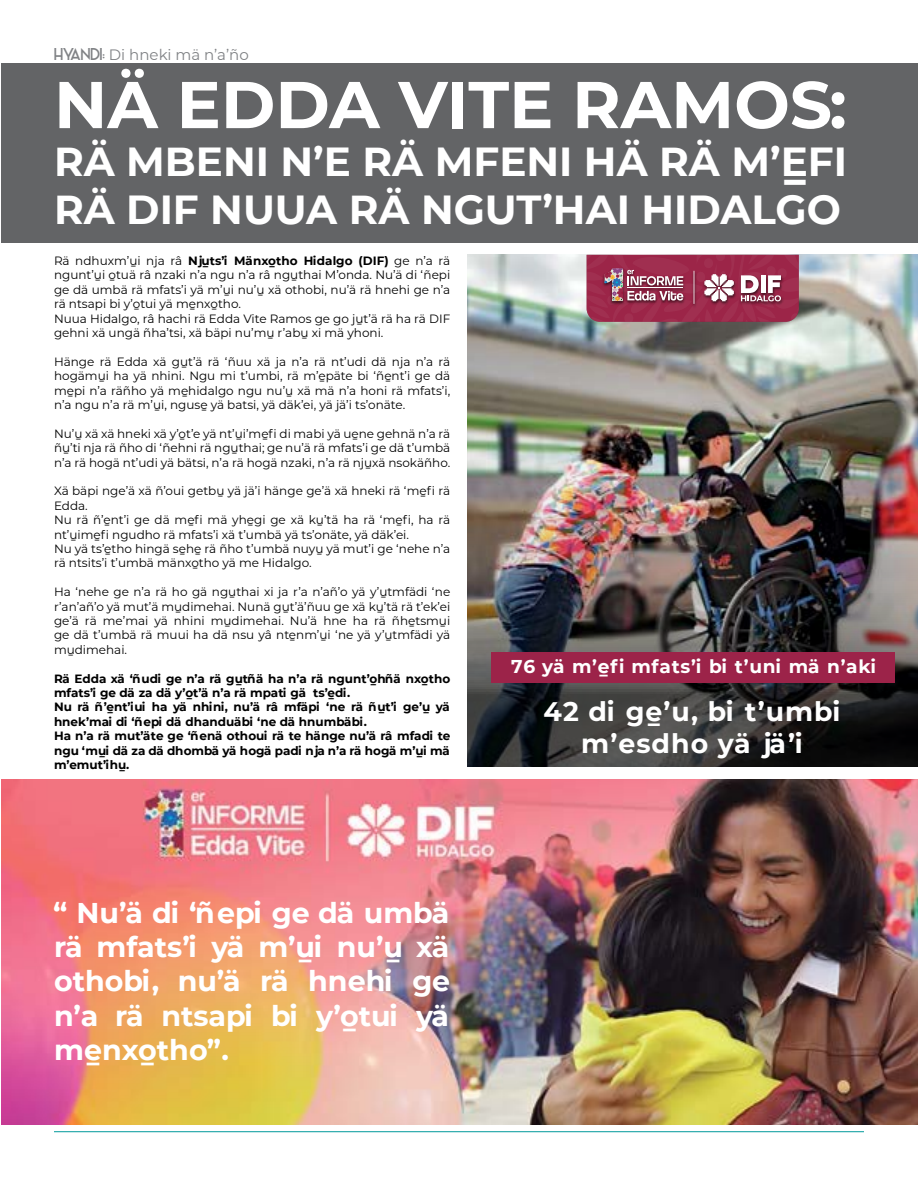
<style>
.page{position:relative;width:918px;height:1188px;background:#fff}
.page>*{position:absolute;margin:0;border:0;box-sizing:border-box;transform-origin:0 0}
.t1{font:66px "Montserrat HNAHNU Bold";color:#fff}
.t2{font:40.5px/48px "Montserrat HNAHNU Bold";color:#fff}
.t3{font:28.5px/34.2px "Montserrat HNAHNU Bold";color:#fff;text-align:justify}
.t4{font:26.85px/32.1px "Montserrat HNAHNU Bold";letter-spacing:.04em;color:#fff;text-align:center}
.t5{font:18.6px "Montserrat HNAHNU Bold";letter-spacing:.04em;color:#fff}
.t6{font:15px "Montserrat HNAHNU Regular";color:#808285}
.t7{font:12px/14.4px "Montserrat HNAHNU Regular";color:#000;text-align:justify}
.t8{font:12px/14.4px "Montserrat HNAHNU Bold";color:#000}
.s1{font-family:"Alpaca Scarlett Demo"}
.s2{font-family:"Montserrat HNAHNU Regular"}
</style>
<div class="page">
<hr style="left:54px;top:1131px;width:810px;height:1px;background:#009a9b">
<div style="left:1px;top:64px;width:917px;height:179px;background:#636466"></div>
<img style="left:1px;top:780px;width:917px;height:344px">
<img style="left:468px;top:255px;width:450px;height:511px">
<img style="left:577px;top:255px;width:231px;height:77px">
<svg style="left:587px;top:255px;width:212px;height:67px;background:#a34460"></svg>
<div style="left:491px;top:652px;width:403px;height:30px;background:#9c2349"></div>
<p class="t6" style="left:54px;top:44px;width:196px"><span class="s1">HYANDI:</span> Di hneki mä n’a’ño</p>
<h1 class="t1" style="left:54px;top:57px;width:796px">NÄ EDDA VITE RAMOS:</h1>
<h2 class="t2" style="left:54px;top:136px;width:795px">RÄ MBENI N’E RÄ MFENI HÄ RÄ M’ÈFI<br>RÄ DIF NUUA RÄ NGUT’HAI HIDALGO</h2>
<p class="t8" style="left:54px;top:253px;width:398px"><span class="s2">Rä ndhuxm’ùi nja râ</span> Njùts’i Mänxòtho Hidalgo (DIF) <span class="s2">ge n’a rä</span></p>
<p class="t7" style="left:54px;top:268px;width:398px;text-align:left">ngunt’ùi òtuä râ nzaki n’a ngu n’a râ ngùthai M’onda. Nu’ä di ‘ñepi ge dä umbä rä mfats’i yä m’ùi nu’ù xä othobi, nu’ä rä hnehi ge n’a rä ntsapi bi y’òtui yä mènxòtho.<br>Nuua Hidalgo, râ hachi rä Edda Vite Ramos ge go jùt’ä rä ha rä DIF gehni xä ungä ñha’tsi, xä bäpi nu’mù r’abù xi mä yhoni.</p>
<p class="t7" style="left:54px;top:354px;width:398px">Hänge rä Edda xä gùt’ä rä ‘ñuu xä ja n’a rä nt’udi dä nja n’a rä hogämùi ha yä nhini. Ngu mi t’umbi, rä m’èpäte bi ‘ñènt’i ge dä mèpi n’a räñho yä mèhidalgo ngu nu’ù xä mä n’a honi rä mfats’i, n’a ngu n’a rä m’ùi, ngusè yä batsi, yä däk’ei, yä jä’i ts’onäte.</p>
<p class="t7" style="left:54px;top:426px;width:398px">Nu’ù xä xä hneki xä y’òt’e yä nt’ùi’mèfi di mabi yä uène gehnä n’a rä ñù’ti nja rä ñho di ‘ñehni rä ngùthai; ge nu’ä rä mfats’i ge dä t’umbä n’a rä hogä nt’udi yä bätsi, n’a rä hogä nzaki, n’a rä njùxä nsokäñho.</p>
<p class="t7" style="left:54px;top:484px;width:398px;text-align:left">Xä bäpi nge’ä xä ñ’oui getbù yä jä’i hänge ge’ä xä hneki rä ‘mèfi rä Edda.<br>Nu rä ñ’ènt’i ge dä mèfi mä yhègi ge xä kù’tä ha rä ‘mèfi, ha rä nt’ùimèfi ngudho rä mfats’i xä t’umbä yä ts’onäte, yä däk’ei.<br>Nu yä ts’ètho hingä sèhè rä ñho t’umbä nuyù yä mut’i ge ‘nehe n’a rä ntsits’i t’umbä mänxòtho yä me Hidalgo.</p>
<p class="t7" style="left:54px;top:584px;width:398px">Ha ‘nehe ge n’a rä ho gä ngùthai xi ja r’a n’añ’o yä y’ùtmfädi ‘ne r’an’añ’o yä mut’ä mùdimehai. Nunä gùt’ä’ñuu ge xä kù’tä rä t’ek’ei ge’ä rä me’mai yä nhini mùdimehai. Nu’ä hne ha rä ñhètsmùi ge dä t’umbä rä muui ha dä nsu yâ ntènm’ùi ‘ne yä y’ùtmfädi yä mùdimehai.</p>
<p class="t8" style="left:54px;top:671px;width:398px">Rä Edda xä ‘ñudi ge n’a rä gùtñä ha n’a rä ngunt’òhñä nxòtho mfats’i ge dä za dä y’òt’ä n’a rä mpati gä ts’èdi.<br>Nu rä ñ’ènt’iui ha yä nhini, nu’ä râ mfäpi ‘ne rä ñùt’i ge’ù yä hnek’mai di ‘ñepi dä dhanduäbi ‘ne dä hnumbäbi.<br>Ha n’a rä mut’äte ge ‘ñenä othoui rä te hänge nu’ä râ mfadi te ngu ‘mùi dä za dä dhombä yä hogä padi nja n’a rä hogä m’ùi mä m’emut’ihù.</p>
<h3 class="t5" style="left:511px;top:653px;width:367px">76 yä m’èfi mfats’i bi t’uni mä n’aki</h3>
<h3 class="t4" style="left:544px;top:694px;width:300px">42 di gè’u, bi t’umbi m’esdho yä jä’i</h3>
<h3 class="t3" style="left:54px;top:894px;width:398px">“ Nu’ä di ‘ñepi ge dä umbä rä mfats’i yä m’ùi nu’ù xä othobi, nu’ä rä hnehi ge n’a rä ntsapi bi y’òtui yä mènxòtho”.</h3>
</div>
